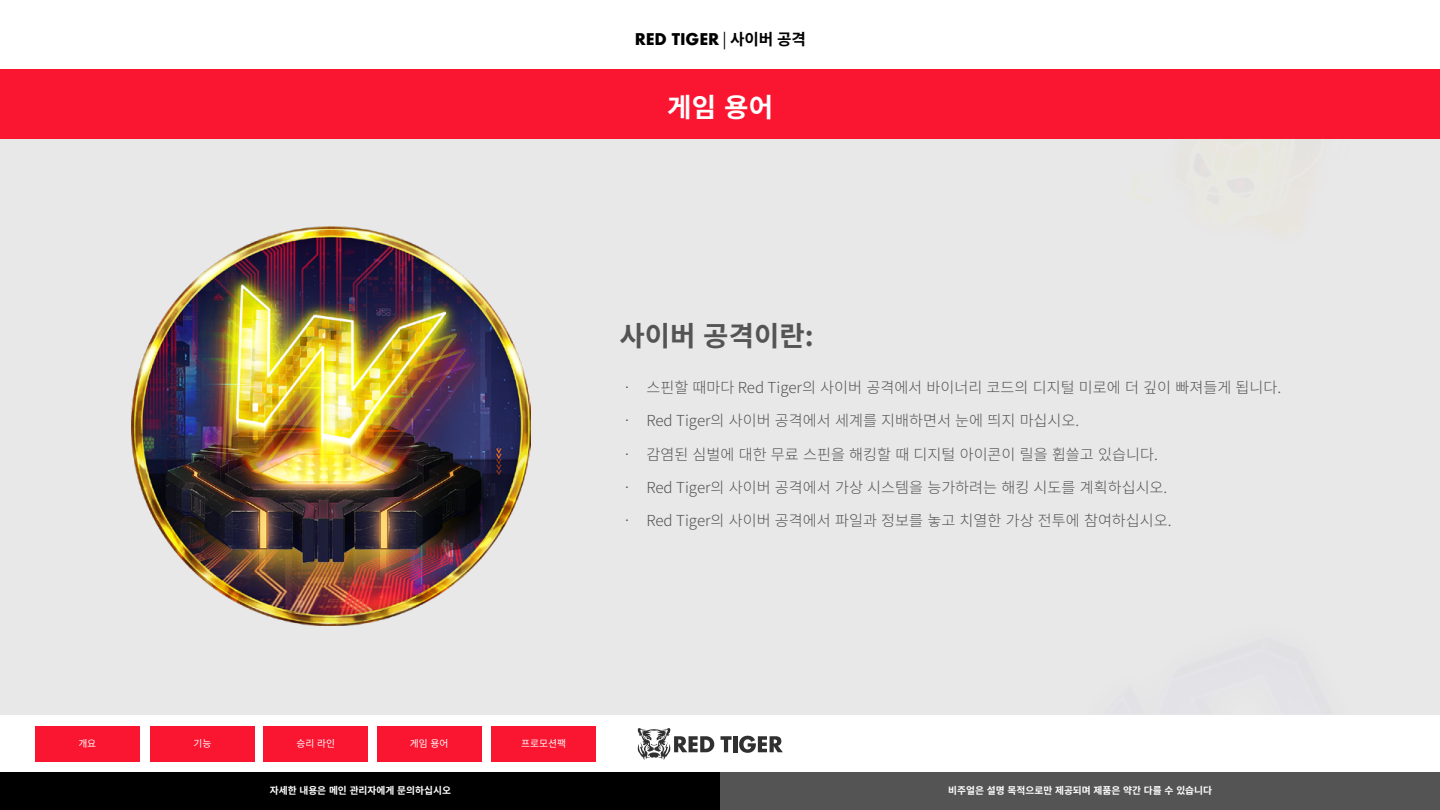
<style>
.page{position:relative;width:1440px;height:810px;background:#fff}
.page>*{position:absolute;margin:0;border:0;box-sizing:border-box;transform-origin:0 0}
.t1{font:700 27.6px "Noto Sans CJ Ktc";color:#545454}
.t2{font:700 26.55px "Noto Sans CJ Ktc";color:#fff}
.t3{font:700 15.75px "Futura";letter-spacing:-.01em;color:#000}
.t4{font:300 15.15px "Noto Sans CJ Ktc";color:#545454}
.t5{font:700 9.75px "Noto Sans CJ Ktc";color:#fff}
.t6{font:9.75px "Noto Sans CJ Ktc";color:#fff}
.s1{font-family:"Noto Sans CJ Ktc";font-weight:400}
.s2{font-family:"Noto Sans CJ Ktc"}
</style>
<div class="page">
<div style="left:0;top:70px;width:1440px;height:644px;background:#e8e8e8"></div>
<div style="left:0;top:69px;width:1440px;height:69px;background:#fa1631"></div>
<div style="left:35px;top:726px;width:105px;height:35px;background:#fa1631"></div>
<div style="left:150px;top:726px;width:105px;height:35px;background:#fa1631"></div>
<div style="left:263px;top:726px;width:105px;height:35px;background:#fa1631"></div>
<div style="left:377px;top:726px;width:105px;height:35px;background:#fa1631"></div>
<div style="left:491px;top:726px;width:105px;height:35px;background:#fa1631"></div>
<img style="left:131px;top:227px;width:399px;height:399px">
<img style="left:1113px;top:138px;width:241px;height:57px">
<svg style="left:638px;top:728px;width:76px;height:32px"></svg>
<svg style="left:721px;top:736px;width:11px;height:16px"></svg>
<hr style="left:733px;top:736px;width:4px;height:16px;background:#303030">
<svg style="left:739px;top:736px;width:44px;height:17px"></svg>
<div style="left:0;top:772px;width:720px;height:38px;background:#000"></div>
<div style="left:720px;top:772px;width:720px;height:38px;background:#545454"></div>
<p class="t3" style="left:635px;top:27px;width:173px">RED TIGER <span class="s1">|</span> <span class="s2">사이버 공격</span></p>
<h2 class="t2" style="left:667px;top:92px;width:108px">게임 용어</h2>
<h1 class="t1" style="left:619px;top:320px;width:196px">사이버 공격이란:</h1>
<p class="t4" style="left:619px;top:379px;width:663px">• 스핀할 때마다 Red Tiger의 사이버 공격에서 바이너리 코드의 디지털 미로에 더 깊이 빠져들게 됩니다.</p>
<p class="t4" style="left:619px;top:412px;width:461px">• Red Tiger의 사이버 공격에서 세계를 지배하면서 눈에 띄지 마십시오.</p>
<p class="t4" style="left:619px;top:445px;width:540px">• 감염된 심벌에 대한 무료 스핀을 해킹할 때 디지털 아이콘이 릴을 휩쓸고 있습니다.</p>
<p class="t4" style="left:619px;top:479px;width:549px">• Red Tiger의 사이버 공격에서 가상 시스템을 능가하려는 해킹 시도를 계획하십시오.</p>
<p class="t4" style="left:619px;top:512px;width:554px">• Red Tiger의 사이버 공격에서 파일과 정보를 놓고 치열한 가상 전투에 참여하십시오.</p>
<p class="t6" style="left:78px;top:738px;width:19px">개요</p>
<p class="t6" style="left:193px;top:738px;width:19px">기능</p>
<p class="t6" style="left:296px;top:738px;width:40px">승리 라인</p>
<p class="t6" style="left:410px;top:738px;width:40px">게임 용어</p>
<p class="t6" style="left:521px;top:738px;width:46px">프로모션팩</p>
<p class="t5" style="left:270px;top:785px;width:183px">자세한 내용은 메인 관리자에게 문의하십시오</p>
<p class="t5" style="left:948px;top:785px;width:266px">비주얼은 설명 목적으로만 제공되며 제품은 약간 다를 수 있습니다</p>
</div>
